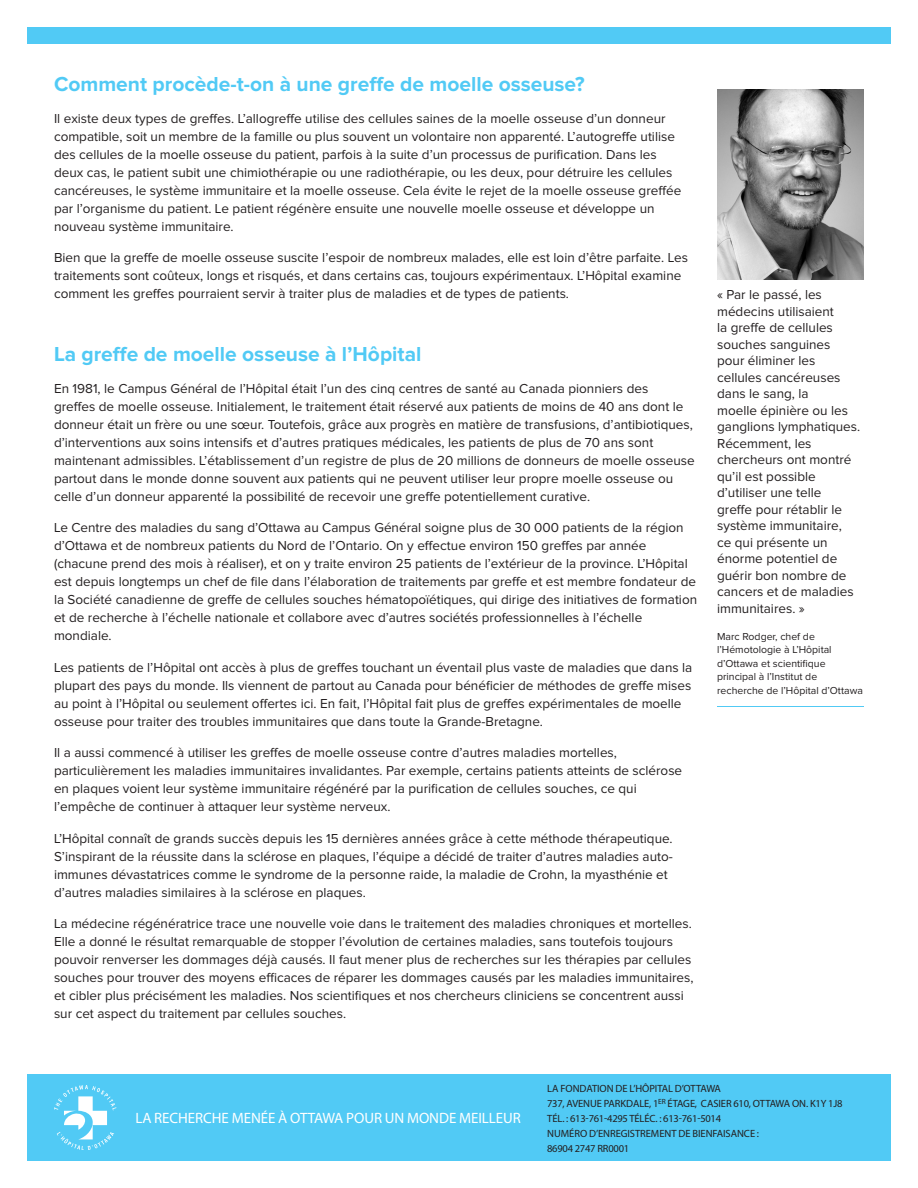
<style>
.page{position:relative;width:918px;height:1188px;background:#fff}
.page>*{position:absolute;margin:0;border:0;box-sizing:border-box;transform-origin:0 0}
.Body2{font:700 21px "Proxima Nova";color:#51caf5}
.t1{font:15px "Myriad Pro";letter-spacing:-.005em;color:#fff}
.Body2-2{font:13.5px/18px "Proxima Nova";color:#231f20}
.sub{font:13.5px/16.5px "Proxima Nova";color:#231f20}
.t2{font:10.5px/15px "Myriad Pro";letter-spacing:-.005em;color:#231f20}
.pull_caption{font:10.5px/13.5px "Proxima Nova";color:#231f20}
</style>
<div class="page">
<div style="left:27px;top:1074px;width:864px;height:87px;background:#51caf5"></div>
<svg style="left:54px;top:1085px;width:62px;height:65px"></svg>
<hr style="left:717px;top:707px;width:147px;height:1px;background:#51caf5">
<div style="left:27px;top:27px;width:864px;height:16px;background:#51caf5"></div>
<img style="left:717px;top:90px;width:147px;height:190px">
<p class="Body2" style="left:54px;top:75px;width:532px">Comment procède-t-on à une greffe de moelle osseuse?</p>
<p class="Body2-2" style="left:54px;top:110px;width:629px">Il existe deux types de greffes. L’allogreffe utilise des cellules saines de la moelle osseuse d’un donneur compatible, soit un membre de la famille ou plus souvent un volontaire non apparenté. L’autogreffe utilise des cellules de la moelle osseuse du patient, parfois à la suite d’un processus de purification. Dans les deux cas, le patient subit une chimiothérapie ou une radiothérapie, ou les deux, pour détruire les cellules cancéreuses, le système immunitaire et la moelle osseuse. Cela évite le rejet de la moelle osseuse greffée par l’organisme du patient. Le patient régénère ensuite une nouvelle moelle osseuse et développe un nouveau système immunitaire.</p>
<p class="Body2-2" style="left:54px;top:249px;width:635px">Bien que la greffe de moelle osseuse suscite l’espoir de nombreux malades, elle est loin d’être parfaite. Les traitements sont coûteux, longs et risqués, et dans certains cas, toujours expérimentaux. L’Hôpital examine comment les greffes pourraient servir à traiter plus de maladies et de types de patients.</p>
<p class="Body2" style="left:54px;top:345px;width:369px">La greffe de moelle osseuse à l’Hôpital</p>
<p class="Body2-2" style="left:54px;top:380px;width:642px">En 1981, le Campus Général de l’Hôpital était l’un des cinq centres de santé au Canada pionniers des<br>greffes de moelle osseuse. Initialement, le traitement était réservé aux patients de moins de 40 ans dont le donneur était un frère ou une sœur. Toutefois, grâce aux progrès en matière de transfusions, d’antibiotiques, d’interventions aux soins intensifs et d’autres pratiques médicales, les patients de plus de 70 ans sont maintenant admissibles. L’établissement d’un registre de plus de 20 millions de donneurs de moelle osseuse partout dans le monde donne souvent aux patients qui ne peuvent utiliser leur propre moelle osseuse ou celle d’un donneur apparenté la possibilité de recevoir une greffe potentiellement curative.</p>
<p class="Body2-2" style="left:54px;top:519px;width:645px">Le Centre des maladies du sang d’Ottawa au Campus Général soigne plus de 30 000 patients de la région d’Ottawa et de nombreux patients du Nord de l’Ontario. On y effectue environ 150 greffes par année (chacune prend des mois à réaliser), et on y traite environ 25 patients de l’extérieur de la province. L’Hôpital est depuis longtemps un chef de file dans l’élaboration de traitements par greffe et est membre fondateur de la Société canadienne de greffe de cellules souches hématopoïétiques, qui dirige des initiatives de formation et de recherche à l’échelle nationale et collabore avec d’autres sociétés professionnelles à l’échelle mondiale.</p>
<p class="Body2-2" style="left:54px;top:659px;width:640px">Les patients de l’Hôpital ont accès à plus de greffes touchant un éventail plus vaste de maladies que dans la plupart des pays du monde. Ils viennent de partout au Canada pour bénéficier de méthodes de greffe mises au point à l’Hôpital ou seulement offertes ici. En fait, l’Hôpital fait plus de greffes expérimentales de moelle osseuse pour traiter des troubles immunitaires que dans toute la Grande-Bretagne.</p>
<p class="Body2-2" style="left:54px;top:744px;width:630px">Il a aussi commencé à utiliser les greffes de moelle osseuse contre d’autres maladies mortelles, particulièrement les maladies immunitaires invalidantes. Par exemple, certains patients atteints de sclérose en plaques voient leur système immunitaire régénéré par la purification de cellules souches, ce qui l’empêche de continuer à attaquer leur système nerveux.</p>
<p class="Body2-2" style="left:54px;top:830px;width:620px">L’Hôpital connaît de grands succès depuis les 15 dernières années grâce à cette méthode thérapeutique.<br>S’inspirant de la réussite dans la sclérose en plaques, l’équipe a décidé de traiter d’autres maladies auto&shy;immunes dévastatrices comme le syndrome de la personne raide, la maladie de Crohn, la myasthénie et d’autres maladies similaires à la sclérose en plaques.</p>
<p class="Body2-2" style="left:54px;top:915px;width:641px">La médecine régénératrice trace une nouvelle voie dans le traitement des maladies chroniques et mortelles.<br>Elle a donné le résultat remarquable de stopper l’évolution de certaines maladies, sans toutefois toujours pouvoir renverser les dommages déjà causés. Il faut mener plus de recherches sur les thérapies par cellules souches pour trouver des moyens efficaces de réparer les dommages causés par les maladies immunitaires, et cibler plus précisément les maladies. Nos scientifiques et nos chercheurs cliniciens se concentrent aussi sur cet aspect du traitement par cellules souches.</p>
<p class="sub" style="left:717px;top:287px;width:145px">« Par le passé, les médecins utilisaient<br>la greffe de cellules souches sanguines pour éliminer les cellules cancéreuses dans le sang, la<br>moelle épinière ou les ganglions lymphatiques.<br>Récemment, les chercheurs ont montré qu’il est possible d’utiliser une telle<br>greffe pour rétablir le système immunitaire,<br>ce qui présente un énorme potentiel de guérir bon nombre de cancers et de maladies immunitaires. »</p>
<p class="pull_caption" style="left:717px;top:630px;width:147px">Marc Rodger, chef de l’Hémotologie à L’Hôpital d’Ottawa et scientifique principal à l’Institut de recherche de l’Hôpital d’Ottawa</p>
<p class="t1" style="left:135px;top:1109px;width:387px">LA RECHERCHE MENÉE À OTTAWA POUR UN MONDE MEILLEUR</p>
<p class="t2" style="left:547px;top:1080px;width:297px">LA FONDATION DE L’HÔPITAL D’OTTAWA<br>737, AVENUE PARKDALE, 1<sup>ER</sup> ÉTAGE, CASIER 610, OTTAWA ON. K1Y 1J8<br>TÉL. : 613-761-4295 TÉLÉC. : 613-761-5014<br>NUMÉRO D’ENREGISTREMENT DE BIENFAISANCE :<br>86904 2747 RR0001</p>
<p class="t2" style="left:567px;top:1080px;width:291px">THE O TAWA HOSPITAL FOUNDATION<br>737 PARKDALE AV NUE – 1ST FLOOR, BOX 610, OTT WA ON. K Y 1J8<br>TEL: 613-761-4295 FAX: 613-761-5014<br>WWW.OHFOUNDATION.CA</p>
</div>
